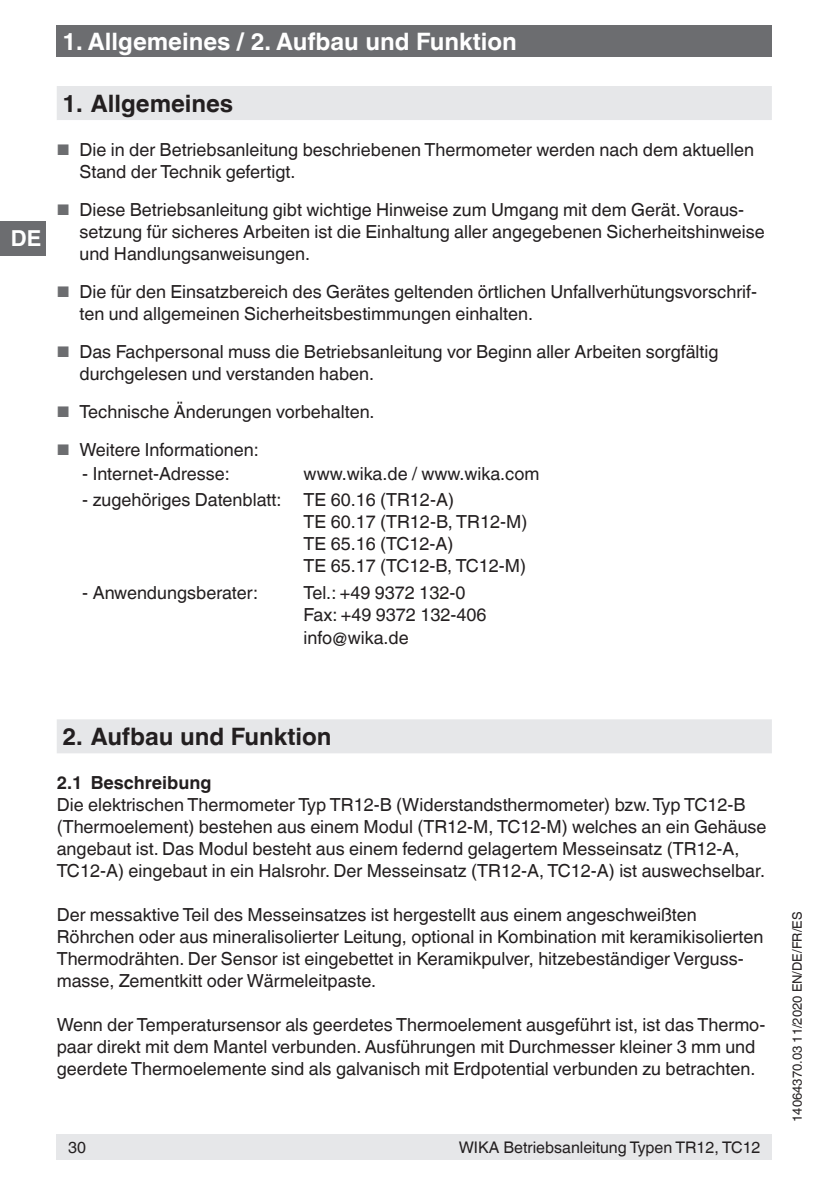
<style>
.page{position:relative;width:840px;height:1191px;background:#fff}
.page>*{position:absolute;margin:0;border:0;box-sizing:border-box;transform-origin:0 0}
.t1{font:700 24px "Helvetica World";color:#fff}
.t2{font:700 24px "Helvetica World";color:#231f20}
.t3{font:700 22px "Helvetica World";color:#fff}
.t4{font:18px/22px "Helvetica World";color:#231f20}
.t5{font:700 18px "Helvetica World";color:#231f20}
.t6{font:16px "Helvetica World";color:#231f20}
.t7{font:13px "Helvetica World";color:#231f20}
.s1{font-size:15.4px;color:#6c6d70}
</style>
<div class="page">
<div style="left:57px;top:26px;width:714px;height:31px;background:#6c6d70"></div>
<div style="left:0;top:221px;width:45px;height:34px;background:#6c6d70"></div>
<div style="left:57px;top:1134px;width:714px;height:25px;background:#e6e7e9"></div>
<div style="left:57px;top:86px;width:714px;height:34px;background:#e6e7e9"></div>
<div style="left:57px;top:719px;width:714px;height:34px;background:#e6e7e9"></div>
<p class="t3" style="left:11px;top:226px;width:32px">DE</p>
<h1 class="t1" style="left:62px;top:27px;width:455px">1. Allgemeines / 2. Aufbau und Funktion</h1>
<h1 class="t2" style="left:62px;top:89px;width:172px">1. Allgemeines</h1>
<p class="t4" style="left:79px;top:138px;width:675px;text-indent:-23px"><span class="s1">■</span> Die in der Betriebsanleitung beschriebenen Thermometer werden nach dem aktuellen<br>Stand der Technik gefertigt.</p>
<p class="t4" style="left:79px;top:198px;width:686px;text-indent:-23px"><span class="s1">■</span> Diese Betriebsanleitung gibt wichtige Hinweise zum Umgang mit dem Gerät. Voraus&shy;setzung für sicheres Arbeiten ist die Einhaltung aller angegebenen Sicherheitshinweise und Handlungsanweisungen.</p>
<p class="t4" style="left:79px;top:280px;width:678px;text-indent:-23px"><span class="s1">■</span> Die für den Einsatzbereich des Gerätes geltenden örtlichen Unfallverhütungsvorschrif&shy;ten und allgemeinen Sicherheitsbestimmungen einhalten.</p>
<p class="t4" style="left:79px;top:340px;width:640px;text-indent:-23px"><span class="s1">■</span> Das Fachpersonal muss die Betriebsanleitung vor Beginn aller Arbeiten sorgfältig durchgelesen und verstanden haben.</p>
<p class="t4" style="left:57px;top:400px;width:319px"><span class="s1">■</span> Technische Änderungen vorbehalten.</p>
<p class="t4" style="left:57px;top:438px;width:203px"><span class="s1">■</span> Weitere Informationen:</p>
<p class="t4" style="left:82px;top:463px;width:149px">- Internet-Adresse:</p>
<p class="t4" style="left:303px;top:463px;width:237px">www.wika.de / www.wika.com</p>
<p class="t4" style="left:303px;top:488px;width:225px;text-indent:-221px">- zugehöriges Datenblatt: TE 60.16 (TR12-A)<br>TE 60.17 (TR12-B, TR12-M)<br>TE 65.16 (TC12-A)<br>TE 65.17 (TC12-B, TC12-M)</p>
<p class="t4" style="left:82px;top:582px;width:177px">- Anwendungsberater:</p>
<p class="t4" style="left:303px;top:581px;width:184px;line-height:22.6px">Tel.: +49 9372 132-0<br>Fax: +49 9372 132-406 info@wika.de</p>
<h1 class="t2" style="left:62px;top:722px;width:270px">2. Aufbau und Funktion</h1>
<p class="t5" style="left:57px;top:772px;width:156px">2.1 Beschreibung</p>
<p class="t4" style="left:57px;top:793px;width:711px">Die elektrischen Thermometer Typ TR12-B (Widerstandsthermometer) bzw. Typ TC12-B (Thermoelement) bestehen aus einem Modul (TR12-M, TC12-M) welches an ein Gehäuse angebaut ist. Das Modul besteht aus einem federnd gelagertem Messeinsatz (TR12-A, TC12-A) eingebaut in ein Halsrohr. Der Messeinsatz (TR12-A, TC12-A) ist auswechselbar.</p>
<p class="t4" style="left:57px;top:903px;width:707px">Der messaktive Teil des Messeinsatzes ist hergestellt aus einem angeschweißten Röhrchen oder aus mineralisolierter Leitung, optional in Kombination mit keramikisolierten Thermodrähten. Der Sensor ist eingebettet in Keramikpulver, hitzebeständiger Verguss&shy;masse, Zementkitt oder Wärmeleitpaste.</p>
<p class="t4" style="left:57px;top:1013px;width:709px">Wenn der Temperatursensor als geerdetes Thermoelement ausgeführt ist, ist das Thermo&shy;paar direkt mit dem Mantel verbunden. Ausführungen mit Durchmesser kleiner 3 mm und geerdete Thermoelemente sind als galvanisch mit Erdpotential verbunden zu betrachten.</p>
<p class="t6" style="left:68px;top:1137px;width:19px">30</p>
<p class="t6" style="left:458px;top:1137px;width:303px">WIKA Betriebsanleitung Typen TR12, TC12</p>
<p class="t7" style="left:789px;top:1121px;width:211px;rotate:-90deg">14064370.03 11/2020 EN/DE/FR/ES</p>
</div>
